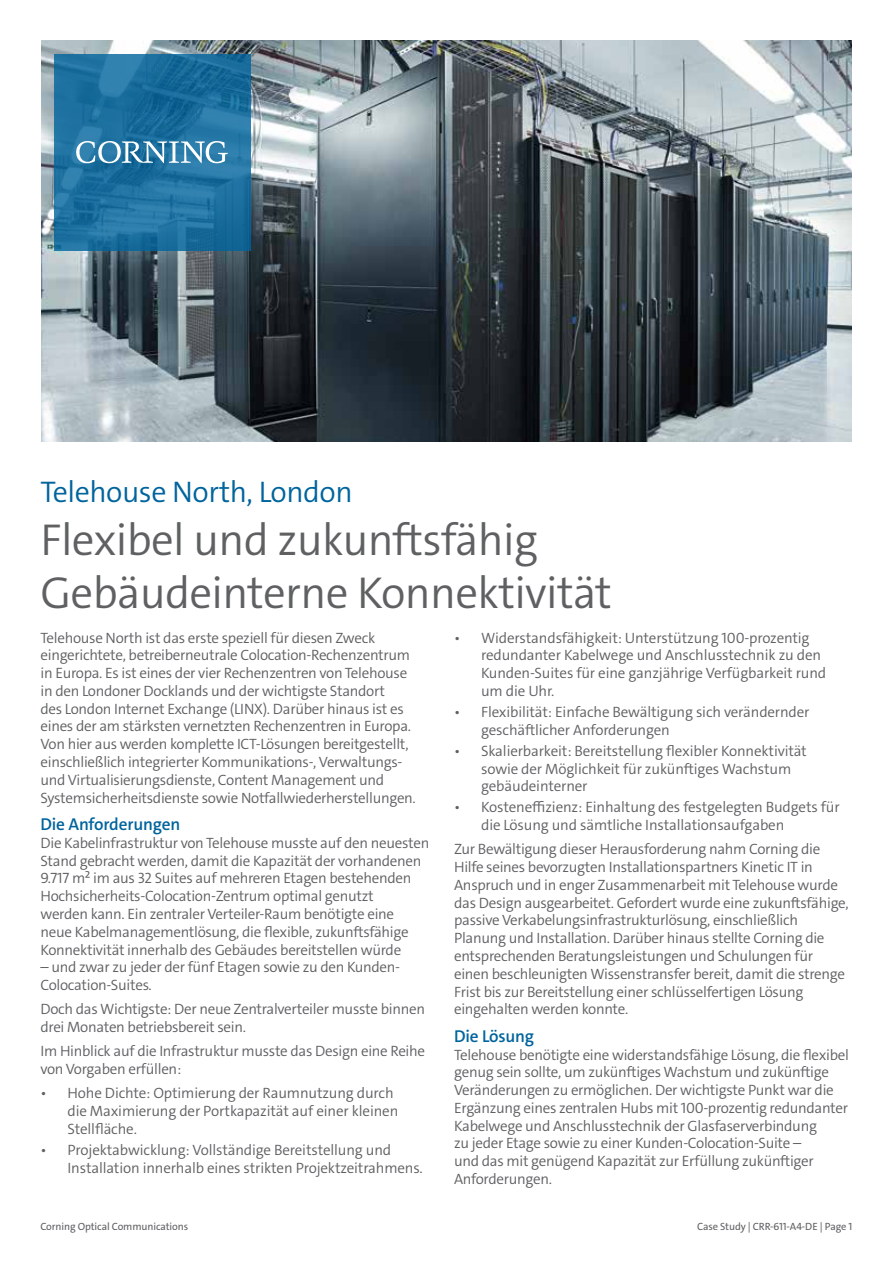
<style>
.page{position:relative;width:893px;height:1263px;background:#fff}
.page>*{position:absolute;margin:0;border:0;box-sizing:border-box;transform-origin:0 0}
.t1{font:300 45px/52.9px "The Sans C4 s";letter-spacing:-.015em;color:#5f6062}
.t2{font:300 30px "The Sans C4 s";letter-spacing:-.015em;color:#00649d}
.t3{font:600 17.25px "The Sans C4 s";letter-spacing:-.01em;color:#00649d}
.t4{font:300 15px/17.7px "The Sans C4 s";letter-spacing:-.02em;color:#5f6062}
.t5{font:10.5px "The Sans C4 s";letter-spacing:-.01em;color:#5f6062}
</style>
<div class="page">
<img style="left:41px;top:40px;width:810px;height:401px">
<svg style="left:54px;top:54px;width:196px;height:196px;background:#1d709f"></svg>
<svg style="left:76px;top:141px;width:152px;height:22px"></svg>
<h2 class="t2" style="left:40px;top:473px;width:314px">Telehouse North, London</h2>
<h1 class="t1" style="left:40px;top:514px;width:573px">Flexibel und zukunftsfähig<br>Gebäudeinterne Konnektivität</h1>
<p class="t4" style="left:41px;top:629px;width:377px">Telehouse North ist das erste speziell für diesen Zweck eingerichtete, betreiberneutrale Colocation-Rechenzentrum in Europa. Es ist eines der vier Rechenzentren von Telehouse in den Londoner Docklands und der wichtigste Standort<br>des London Internet Exchange (LINX). Darüber hinaus ist es eines der am stärksten vernetzten Rechenzentren in Europa.<br>Von hier aus werden komplette ICT-Lösungen bereitgestellt, einschließlich integrierter Kommunikations-, Verwaltungs&shy;und Virtualisierungsdienste, Content Management und Systemsicherheitsdienste sowie Notfallwiederherstellungen.</p>
<p class="t3" style="left:41px;top:813px;width:141px">Die Anforderungen</p>
<p class="t4" style="left:41px;top:834px;width:390px">Die Kabelinfrastruktur von Telehouse musste auf den neuesten Stand gebracht werden, damit die Kapazität der vorhandenen 9.717 m² im aus 32 Suites auf mehreren Etagen bestehenden Hochsicherheits-Colocation-Zentrum optimal genutzt<br>werden kann. Ein zentraler Verteiler-Raum benötigte eine neue Kabelmanagementlösung, die flexible, zukunftsfähige Konnektivität innerhalb des Gebäudes bereitstellen würde</p>
<p class="t4" style="left:41px;top:958px;width:361px">– und zwar zu jeder der fünf Etagen sowie zu den Kunden-<br>Colocation-Suites.</p>
<p class="t4" style="left:41px;top:1000px;width:386px">Doch das Wichtigste: Der neue Zentralverteiler musste binnen drei Monaten betriebsbereit sein.</p>
<p class="t4" style="left:41px;top:1042px;width:386px">Im Hinblick auf die Infrastruktur musste das Design eine Reihe von Vorgaben erfüllen:</p>
<p class="t4" style="left:68px;top:1084px;width:332px;text-indent:-27px">• Hohe Dichte: Optimierung der Raumnutzung durch die Maximierung der Portkapazität auf einer kleinen<br>Stellfläche.</p>
<p class="t4" style="left:68px;top:1141px;width:357px;text-indent:-27px">• Projektabwicklung: Vollständige Bereitstellung und<br>Installation innerhalb eines strikten Projektzeitrahmens.</p>
<p class="t4" style="left:481px;top:629px;width:347px;text-indent:-27px">• Widerstandsfähigkeit: Unterstützung 100-prozentig redundanter Kabelwege und Anschlusstechnik zu den Kunden-Suites für eine ganzjährige Verfügbarkeit rund um die Uhr.</p>
<p class="t4" style="left:481px;top:703px;width:330px;text-indent:-27px">• Flexibilität: Einfache Bewältigung sich verändernder geschäftlicher Anforderungen</p>
<p class="t4" style="left:481px;top:742px;width:327px;text-indent:-27px">• Skalierbarkeit: Bereitstellung flexibler Konnektivität sowie der Möglichkeit für zukünftiges Wachstum gebäudeinterner</p>
<p class="t4" style="left:481px;top:798px;width:360px;text-indent:-27px">• Kosteneffizienz: Einhaltung des festgelegten Budgets für die Lösung und sämtliche Installationsaufgaben</p>
<p class="t4" style="left:454px;top:840px;width:396px">Zur Bewältigung dieser Herausforderung nahm Corning die Hilfe seines bevorzugten Installationspartners Kinetic IT in Anspruch und in enger Zusammenarbeit mit Telehouse wurde das Design ausgearbeitet. Gefordert wurde eine zukunftsfähige, passive Verkabelungsinfrastrukturlösung, einschließlich Planung und Installation. Darüber hinaus stellte Corning die entsprechenden Beratungsleistungen und Schulungen für einen beschleunigten Wissenstransfer bereit, damit die strenge Frist bis zur Bereitstellung einer schlüsselfertigen Lösung eingehalten werden konnte.</p>
<p class="t3" style="left:454px;top:1025px;width:82px">Die Lösung</p>
<p class="t4" style="left:454px;top:1046px;width:396px">Telehouse benötigte eine widerstandsfähige Lösung, die flexibel genug sein sollte, um zukünftiges Wachstum und zukünftige Veränderungen zu ermöglichen. Der wichtigste Punkt war die Ergänzung eines zentralen Hubs mit 100-prozentig redundanter Kabelwege und Anschlusstechnik der Glasfaserverbindung<br>zu jeder Etage sowie zu einer Kunden-Colocation-Suite –<br>und das mit genügend Kapazität zur Erfüllung zukünftiger Anforderungen.</p>
<p class="t5" style="left:40px;top:1220px;width:149px">Corning Optical Communications</p>
<p class="t5" style="left:697px;top:1220px;width:157px">Case Study | CRR-611-A4-DE | Page 1</p>
</div>
